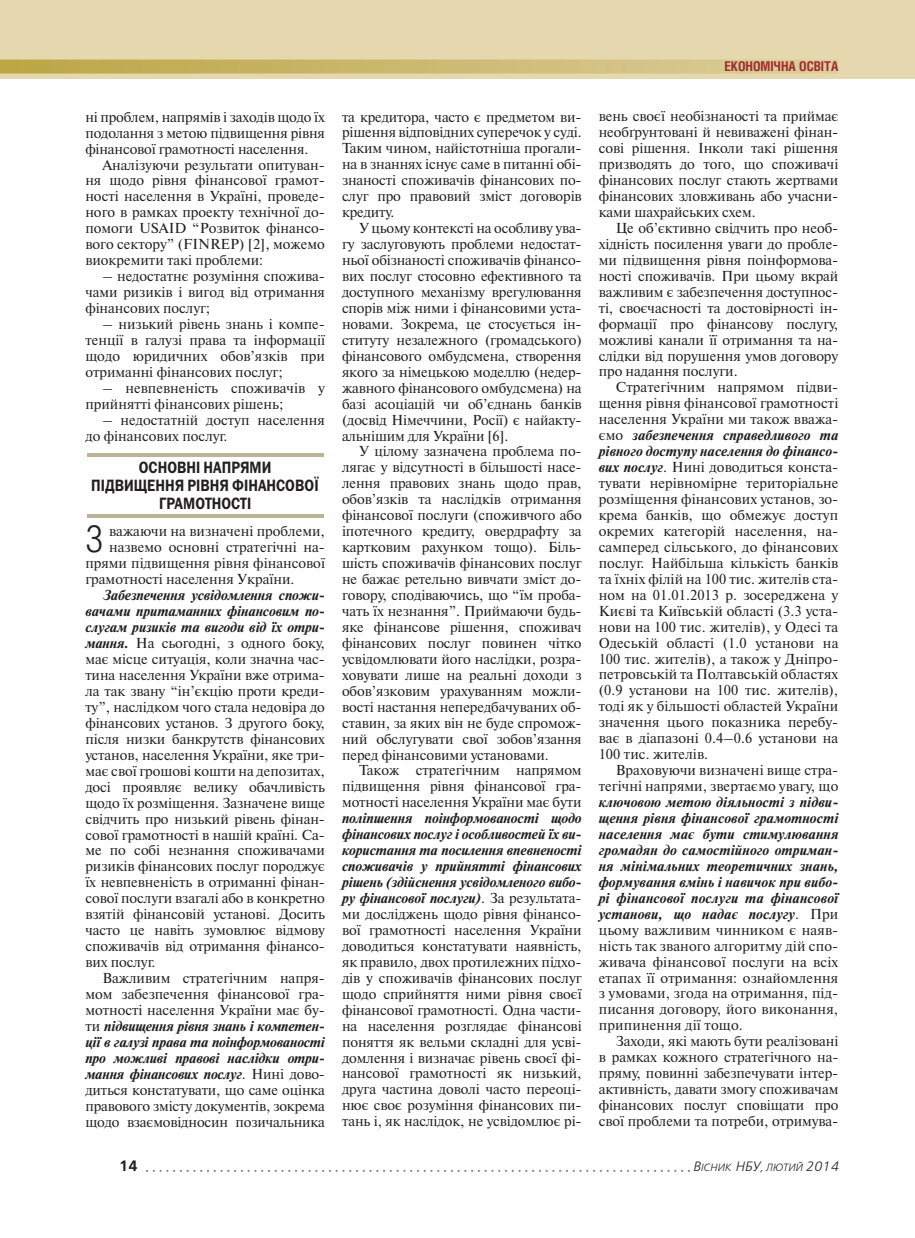
<style>
.page{position:relative;width:915px;height:1238px;background:#fff}
.page>*{position:absolute;margin:0;border:0;box-sizing:border-box;transform-origin:0 0}
.t1{font:300 36.6px "Helios Cond";color:#231f20}
.t2{font:16.5px/18px "Franklin Gothic Demi C";color:#231f20;text-align:center;scale:.85 1}
.t3{font:15px "Free Set Demi Bold C";color:#231f20}
.t4{font:14.4px/15.9px "Newton C";letter-spacing:-.005em;color:#231f20;text-align:justify}
.t5{font:italic 700 14.4px/15.9px "Newton C";letter-spacing:.01em;color:#231f20;text-align:justify}
.t6{font:700 13.5px "Helios Cond";color:#9e2d32}
.t7{font:italic 10.5px "Free Set Light C";color:#231f20}
.s1{font-weight:700;font-style:italic}
.s2{font-weight:400;font-style:normal}
.s3{font-size:13.5px}
</style>
<div class="page">
<div style="left:0;top:0;width:914px;height:79px;background:#e5d8ae"></div>
<svg style="left:0;top:60px;width:838px;height:14px;background:#ccba71"></svg>
<svg style="left:146px;top:1169px;width:543px;height:2px"></svg>
<hr style="left:87px;top:453px;width:236px;height:3px;background:#bdb497">
<hr style="left:87px;top:514px;width:236px;height:3px;background:#bdb497">
<p class="t6" style="left:724px;top:60px;width:115px">ЕКОНОМІЧНА ОСВІТА</p>
<p class="t4" style="left:85px;top:110px;width:241px">ні проблем, напрямів і заходів щодо їх подолання з метою підвищення рівня фінансової грамотності населення.</p>
<p class="t4" style="left:85px;top:158px;width:241px;text-indent:17px">Аналізуючи результати опитуван&shy;ня щодо рівня фінансової грамот&shy;ності населення в Україні, проведе&shy;ного в рамках проекту технічної до&shy;помоги USAID “Розвиток фінансо&shy;вого сектору” (FINREP) [2], можемо виокремити такі проблеми:</p>
<p class="t4" style="left:85px;top:269px;width:241px;text-indent:17px">– недостатнє розуміння спожива&shy;чами ризиків і вигод від отримання фінансових послуг;</p>
<p class="t4" style="left:85px;top:317px;width:241px;text-indent:17px">– низький рівень знань і компе&shy;тенції в галузі права та інформації щодо юридичних обов’язків при отриманні фінансових послуг;</p>
<p class="t4" style="left:85px;top:381px;width:241px;text-indent:17px">– невпевненість споживачів у прийнятті фінансових рішень;</p>
<p class="t4" style="left:85px;top:413px;width:241px;text-indent:17px">– недостатній доступ населення до фінансових послуг.</p>
<p class="t2" style="left:91px;top:459px;width:269px">ОСНОВНІ НАПРЯМИ<br>ПІДВИЩЕННЯ РІВНЯ ФІНАНСОВОЇ<br>ГРАМОТНОСТІ</p>
<h1 class="t1" style="left:85px;top:525px;width:20px">З</h1>
<p class="t4" style="left:109px;top:524px;width:217px">важаючи на визначені проблеми,</p>
<p class="t4" style="left:109px;top:540px;width:217px">назвемо основні стратегічні на-</p>
<p class="t4" style="left:85px;top:556px;width:241px">прями підвищення рівня фінансової</p>
<p class="t4" style="left:85px;top:572px;width:211px">грамотності населення України.</p>
<p class="t4" style="left:85px;top:588px;width:241px;text-indent:17px"><span class="s1">Забезпечення усвідомлення спожи&shy;вачами притаманних фінансовим по&shy;слугам ризиків та вигоди від їх отри&shy;мання.</span> На сьогодні, з одного боку, має місце ситуація, коли значна час&shy;тина населення України вже отрима&shy;ла так звану “ін’єкцію проти креди&shy;ту”, наслідком чого стала недовіра до фінансових установ. З другого боку, після низки банкрутств фінансових установ, населення України, яке три&shy;має свої грошові кошти на депозитах, досі проявляє велику обачливість щодо їх розміщення. Зазначене вище свідчить про низький рівень фінан&shy;сової грамотності в нашій країні. Са&shy;ме по собі незнання споживачами ризиків фінансових послуг породжує їх невпевненість в отриманні фінан&shy;сової послуги взагалі або в конкретно взятій фінансовій установі. Досить часто це навіть зумовлює відмову споживачів від отримання фінансо&shy;вих послуг.</p>
<p class="t4" style="left:85px;top:971px;width:241px;text-indent:17px">Важливим стратегічним напря&shy;мом забезпечення фінансової гра&shy;мотності населення України має бу&shy;ти <span class="s1">підвищення рівня знань і компетен&shy;ції в галузі права та поінформованості про можливі правові наслідки отри&shy;мання фінансових послуг</span>. Нині дово&shy;диться констатувати, що саме оцінка правового змісту документів, зокрема щодо взаємовідносин позичальника</p>
<p class="t4" style="left:342px;top:110px;width:241px">та кредитора, часто є предметом ви&shy;рішення відповідних суперечок у суді.<br>Таким чином, найістотніша прогали&shy;на в знаннях існує саме в питанні обі&shy;знаності споживачів фінансових по&shy;слуг про правовий зміст договорів кредиту.</p>
<p class="t4" style="left:342px;top:221px;width:241px;text-indent:17px">У цьому контексті на особливу ува&shy;гу заслуговують проблеми недостат&shy;ньої обізнаності споживачів фінансо&shy;вих послуг стосовно ефективного та доступного механізму врегулювання спорів між ними і фінансовими уста&shy;новами. Зокрема, це стосується ін&shy;ституту незалежного (громадського) фінансового омбудсмена, створення якого за німецькою моделлю (недер&shy;жавного фінансового омбудсмена) на базі асоціацій чи об’єднань банків (досвід Німеччини, Росії) є найакту&shy;альнішим для України [6].</p>
<p class="t4" style="left:342px;top:444px;width:241px;text-indent:17px">У цілому зазначена проблема по&shy;лягає у відсутності в більшості насе&shy;лення правових знань щодо прав, обов’язків та наслідків отримання фінансової послуги (споживчого або іпотечного кредиту, овердрафту за картковим рахунком тощо). Біль&shy;шість споживачів фінансових послуг не бажає ретельно вивчати зміст до&shy;говору, сподіваючись, що “їм проба&shy;чать їх незнання”. Приймаючи будь&shy;яке фінансове рішення, споживач фінансових послуг повинен чітко усвідомлювати його наслідки, розра&shy;ховувати лише на реальні доходи з обов’язковим урахуванням можли&shy;вості настання непередбачуваних об&shy;ставин, за яких він не буде спромож&shy;ний обслугувати свої зобов’язання перед фінансовими установами.</p>
<p class="t4" style="left:342px;top:763px;width:241px;text-indent:17px">Також стратегічним напрямом підвищення рівня фінансової гра&shy;мотності населення України має бути</p>
<p class="t4" style="left:342px;top:811px;width:241px"><span class="s1">поліпшення поінформованості щодо фінансових послуг і особливостей їх ви&shy;користання та посилення впевненості споживачів у прийнятті фінансових рішень (здійснення усвідомленого вибо&shy;ру фінансової послуги)</span>. За результата&shy;ми досліджень щодо рівня фінансо&shy;вої грамотності населення України доводиться констатувати наявність, як правило, двох протилежних підхо&shy;дів у споживачів фінансових послуг щодо сприйняття ними рівня своєї фінансової грамотності. Одна части&shy;на населення розглядає фінансові поняття як вельми складні для усві&shy;домлення і визначає рівень своєї фі&shy;нансової грамотності як низький, друга частина доволі часто переоці&shy;нює своє розуміння фінансових пи&shy;тань і, як наслідок, не усвідомлює рі-</p>
<p class="t4" style="left:598px;top:109px;width:241px">вень своєї необізнаності та приймає необґрунтовані й невиважені фінан&shy;сові рішення. Інколи такі рішення призводять до того, що споживачі фінансових послуг стають жертвами фінансових зловживань або учасни&shy;ками шахрайських схем.</p>
<p class="t4" style="left:598px;top:221px;width:241px;text-indent:17px">Це об’єктивно свідчить про необ&shy;хідність посилення уваги до пробле&shy;ми підвищення рівня поінформова&shy;ності споживачів. При цьому вкрай важливим є забезпечення доступнос&shy;ті, своєчасності та достовірності ін&shy;формації про фінансову послугу, можливі канали її отримання та на&shy;слідки від порушення умов договору про надання послуги.</p>
<p class="t4" style="left:598px;top:380px;width:241px;text-indent:17px">Стратегічним напрямом підви&shy;щення рівня фінансової грамотності населення України ми також вважа&shy;ємо <span class="s1">забезпечення справедливого та рівного доступу населення до фінансо&shy;вих послуг</span>. Нині доводиться конста&shy;тувати нерівномірне територіальне розміщення фінансових установ, зо&shy;крема банків, що обмежує доступ окремих категорій населення, на&shy;самперед сільського, до фінансових послуг. Найбільша кількість банків та їхніх філій на 100 тис. жителів ста&shy;ном на 01.01.2013 р. зосереджена у Києві та Київській області (3.3 уста&shy;нови на 100 тис. жителів), у Одесі та Одеській області (1.0 установи на 100 тис. жителів), а також у Дніпро&shy;петровській та Полтавській областях (0.9 установи на 100 тис. жителів), тоді як у більшості областей України значення цього показника перебу&shy;ває в діапазоні 0.4–0.6 установи на 100 тис. жителів.</p>
<p class="t4" style="left:598px;top:763px;width:241px;text-align:right">Враховуючи визначені вище стра&shy;тегічні напрями, звертаємо увагу, що</p>
<p class="t5" style="left:598px;top:795px;width:241px">ключовою метою діяльності з підви&shy;щення рівня фінансової грамотності населення має бути стимулювання громадян до самостійного отриман&shy;ня мінімальних теоретичних знань, формування вмінь і навичок при вибо&shy;рі фінансової послуги та фінансової установи, що надає послугу<span class="s2">. При цьому важливим чинником є наяв&shy;ність так званого алгоритму дій спо&shy;живача фінансової послуги на всіх етапах її отримання: ознайомлення з умовами, згода на отримання, під&shy;писання договору, його виконання, припинення дії тощо.</span></p>
<p class="t4" style="left:598px;top:1034px;width:241px;text-indent:17px">Заходи, які мають бути реалізовані в рамках кожного стратегічного на&shy;пряму, повинні забезпечувати інтер&shy;активність, давати змогу споживачам фінансових послуг сповіщати про свої проблеми та потреби, отримува-</p>
<p class="t3" style="left:119px;top:1159px;width:20px">14</p>
<p class="t7" style="left:692px;top:1162px;width:147px"><span class="s3">В</span>ІСНИК <span class="s3">НБУ</span>, ЛЮТИЙ <span class="s3">2014</span></p>
</div>
